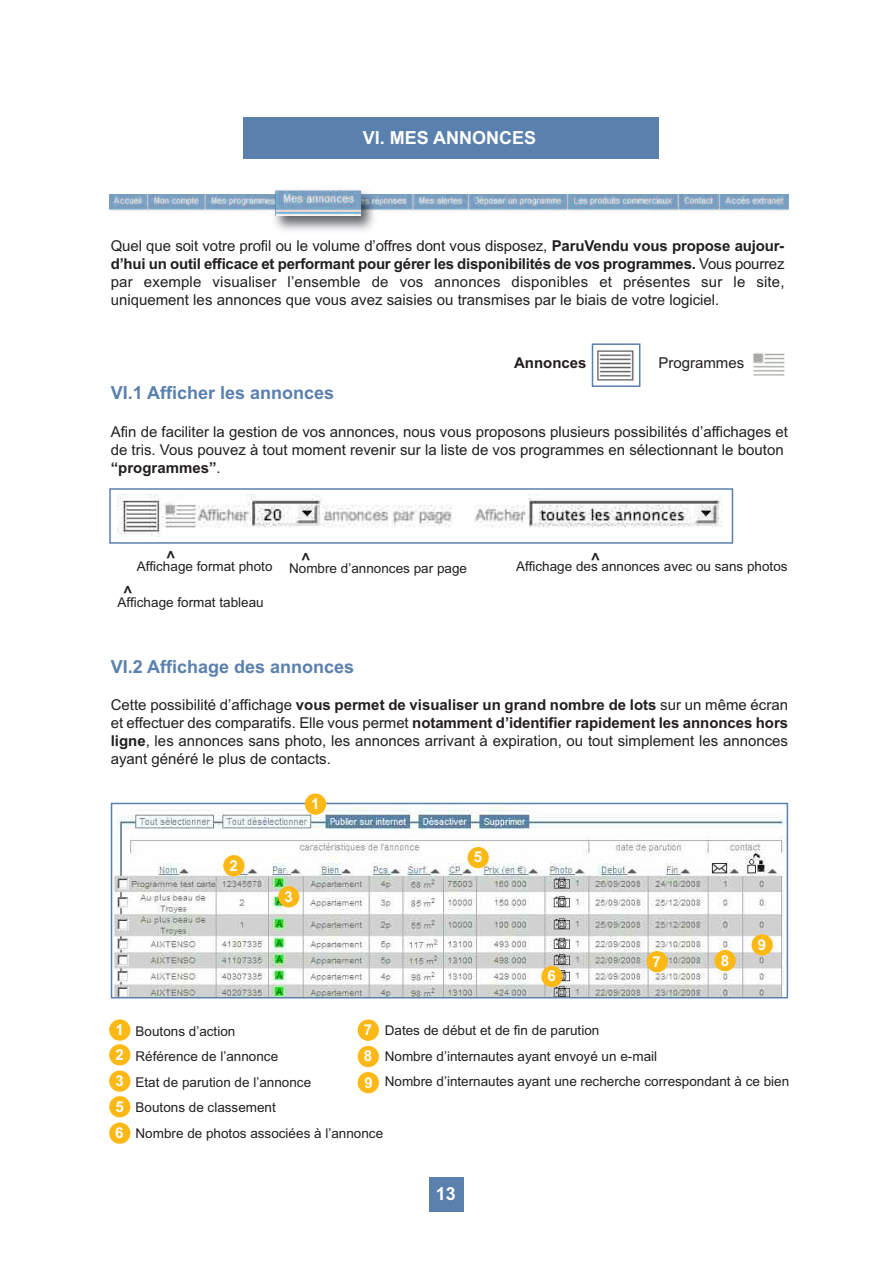
<style>
.page{position:relative;width:893px;height:1263px;background:#fff}
.page>*{position:absolute;margin:0;border:0;box-sizing:border-box;transform-origin:0 0}
.t1{font:700 18px "Arial";color:#5a80ad}
.t2{font:700 18px "Arial";color:#fff}
.t3{font:15px/18px "Arial";color:#231f20;text-align:justify}
.t4{font:700 15px/26.2px "Arial";color:#fff}
.t5{font:700 15px "Arial";color:#231f20}
.t6{font:13.5px/25.5px "Arial";color:#231f20}
.s1{font-weight:700}
</style>
<div class="page">
<div style="left:243px;top:117px;width:415px;height:41px;background:#5a80ad"></div>
<div style="left:430px;top:1178px;width:34px;height:34px;background:#5a80ad"></div>
<img style="left:117px;top:495px;width:605px;height:41px">
<div style="left:109px;top:488px;width:624px;height:56px;border:2px solid #5a80ad"></div>
<img style="left:114px;top:807px;width:671px;height:188px">
<div style="left:111px;top:803px;width:677px;height:195px;border:2px solid #5a80ad"></div>
<div style="left:223px;top:855px;width:22px;height:21px;background:#fcb814;border-radius:50%"></div>
<div style="left:278px;top:886px;width:21px;height:21px;background:#fcb814;border-radius:50%"></div>
<div style="left:468px;top:847px;width:21px;height:21px;background:#fcb814;border-radius:50%"></div>
<div style="left:541px;top:966px;width:22px;height:21px;background:#fcb814;border-radius:50%"></div>
<div style="left:109px;top:1044px;width:21px;height:21px;background:#fcb814;border-radius:50%"></div>
<div style="left:109px;top:1070px;width:21px;height:22px;background:#fcb814;border-radius:50%"></div>
<div style="left:358px;top:1019px;width:21px;height:22px;background:#fcb814;border-radius:50%"></div>
<div style="left:358px;top:1046px;width:21px;height:21px;background:#fcb814;border-radius:50%"></div>
<div style="left:109px;top:1096px;width:21px;height:21px;background:#fcb814;border-radius:50%"></div>
<div style="left:358px;top:1072px;width:21px;height:21px;background:#fcb814;border-radius:50%"></div>
<div style="left:305px;top:793px;width:21px;height:22px;background:#fcb814;border-radius:50%"></div>
<div style="left:109px;top:1019px;width:21px;height:22px;background:#fcb814;border-radius:50%"></div>
<div style="left:646px;top:951px;width:22px;height:21px;background:#fcb814;border-radius:50%"></div>
<div style="left:714px;top:950px;width:22px;height:21px;background:#fcb814;border-radius:50%"></div>
<div style="left:109px;top:1122px;width:21px;height:22px;background:#fcb814;border-radius:50%"></div>
<div style="left:751px;top:934px;width:22px;height:21px;background:#fcb814;border-radius:50%"></div>
<img style="left:109px;top:194px;width:680px;height:19px">
<img style="left:274px;top:190px;width:100px;height:41px">
<img style="left:268px;top:194px;width:113px;height:22px">
<div style="left:275px;top:191px;width:86px;height:25px;border:1px solid #5a80ad"></div>
<img style="left:276px;top:191px;width:84px;height:24px">
<img style="left:597px;top:350px;width:37px;height:31px">
<img style="left:752px;top:352px;width:33px;height:24px">
<div style="left:592px;top:343px;width:48px;height:44px;border:2px solid #5a80ad"></div>
<p class="t2" style="left:363px;top:127px;width:175px">VI. MES ANNONCES</p>
<p class="t3" style="left:111px;top:237px;width:675px">Quel que soit votre profil ou le volume d’offres dont vous disposez, <span class="s1">ParuVendu vous propose aujour&shy;d’hui un outil efficace et performant pour gérer les disponibilités de vos programmes.</span> Vous pourrez par exemple visualiser l’ensemble de vos annonces disponibles et présentes sur le site, uniquement les annonces que vous avez saisies ou transmises par le biais de votre logiciel.</p>
<p class="t5" style="left:514px;top:354px;width:74px">Annonces</p>
<p class="t3" style="left:658px;top:354px;width:87px">Programmes</p>
<p class="t1" style="left:111px;top:383px;width:225px">VI.1 Afficher les annonces</p>
<p class="t3" style="left:111px;top:423px;width:679px;text-align:left">Afin de faciliter la gestion de vos annonces, nous vous proposons plusieurs possibilités d’affichages et de tris. Vous pouvez à tout moment revenir sur la liste de vos programmes en sélectionnant le bouton <span class="s1">“programmes”</span>.</p>
<p class="t5" style="left:162px;top:559px;width:10px;rotate:-90deg">&gt;</p>
<p class="t5" style="left:297px;top:561px;width:10px;rotate:-90deg">&gt;</p>
<p class="t5" style="left:587px;top:561px;width:10px;rotate:-90deg">&gt;</p>
<p class="t6" style="left:137px;top:554px;width:137px">Affichage format photo</p>
<p class="t6" style="left:289px;top:555px;width:179px">Nombre d’annonces par page</p>
<p class="t6" style="left:516px;top:554px;width:273px">Affichage des annonces avec ou sans photos</p>
<p class="t5" style="left:119px;top:594px;width:10px;rotate:-90deg">&gt;</p>
<p class="t6" style="left:118px;top:590px;width:148px">Affichage format tableau</p>
<p class="t1" style="left:111px;top:656px;width:245px">VI.2 Affichage des annonces</p>
<p class="t3" style="left:111px;top:696px;width:679px">Cette possibilité d’affichage <span class="s1">vous permet de visualiser un grand nombre de lots</span> sur un même écran et effectuer des comparatifs. Elle vous permet <span class="s1">notamment d’identifier rapidement les annonces hors ligne</span>, les annonces sans photo, les annonces arrivant à expiration, ou tout simplement les annonces ayant généré le plus de contacts.</p>
<p class="t4" style="left:311px;top:791px;width:10px">1</p>
<p class="t4" style="left:230px;top:852px;width:10px">2</p>
<p class="t4" style="left:284px;top:883px;width:10px">3</p>
<p class="t4" style="left:474px;top:844px;width:10px">5</p>
<p class="t4" style="left:547px;top:963px;width:10px">6</p>
<p class="t4" style="left:652px;top:948px;width:10px">7</p>
<p class="t4" style="left:721px;top:947px;width:10px">8</p>
<p class="t4" style="left:758px;top:931px;width:10px">9</p>
<p class="t4" style="left:115px;top:1016px;width:10px">1</p>
<p class="t4" style="left:115px;top:1041px;width:10px">2<br>3</p>
<p class="t4" style="left:115px;top:1093px;width:10px">5</p>
<p class="t4" style="left:115px;top:1120px;width:10px">6</p>
<p class="t4" style="left:364px;top:1016px;width:10px">7<br>8</p>
<p class="t6" style="left:385px;top:1018px;width:406px">Dates de début et de fin de parution<br>Nombre d’internautes ayant envoyé un e-mail<br>Nombre d’internautes ayant une recherche correspondant à ce bien</p>
<p class="t6" style="left:136px;top:1018px;width:249px">Boutons d’action<br>Référence de l’annonce<br>Etat de parution de l’annonce<br>Boutons de classement<br>Nombre de photos associées à l’annonce</p>
<p class="t4" style="left:364px;top:1069px;width:10px">9</p>
<p class="t2" style="left:436px;top:1184px;width:22px">13</p>
</div>
